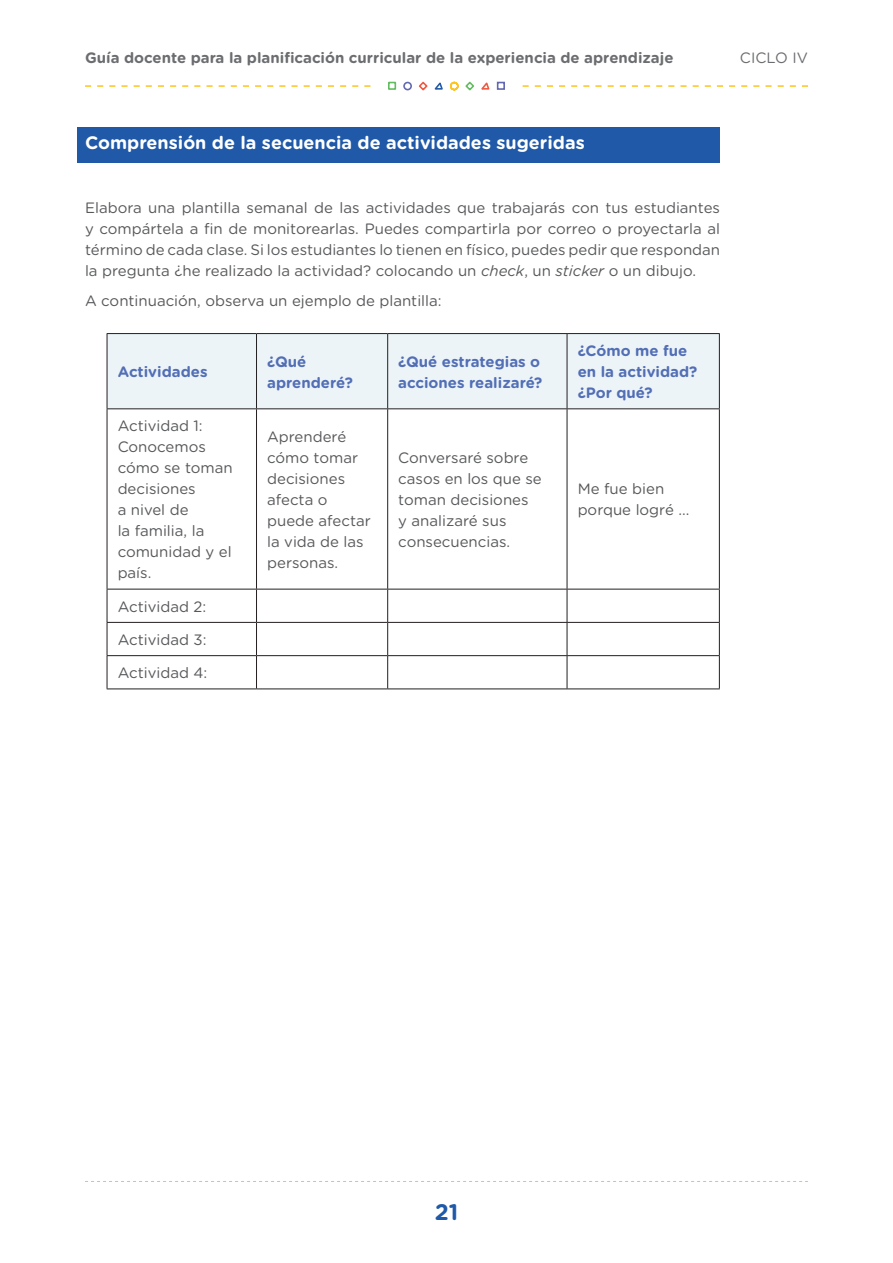
<style>
.page{position:relative;width:893px;height:1263px;background:#fff}
.page>*{position:absolute;margin:0;border:0;box-sizing:border-box;transform-origin:0 0}
.t1{font:700 22.5px "Gotham Rounded";color:#2059a8}
.t2{font:700 18px "Gotham Rounded";color:#fff}
.t3{font:15px/21px "Gotham Rounded";color:#57585a}
.t4{font:700 15px/21px "Gotham Rounded";color:#526eb5}
.t5{font:700 15px "Gotham Rounded";color:#6c6d70}
.t6{font:15px "Gotham Rounded";color:#6c6d70}
.s1{font-style:italic}
</style>
<div class="page">
<svg style="left:523px;top:85px;width:285px;height:2px"></svg>
<svg style="left:85px;top:85px;width:285px;height:2px"></svg>
<div style="left:403px;top:82px;width:9px;height:8px;border:2px solid #6369b0;border-radius:50%"></div>
<div style="left:388px;top:82px;width:8px;height:8px;border:2px solid #63bd60"></div>
<div style="left:497px;top:82px;width:8px;height:8px;border:2px solid #6369b0"></div>
<svg style="left:418px;top:81px;width:72px;height:10px"></svg>
<svg style="left:85px;top:1181px;width:723px;height:1px"></svg>
<div style="left:77px;top:128px;width:643px;height:35px;background:#2059a8"></div>
<div style="left:108px;top:334px;width:611px;height:74px;background:#edf4f8"></div>
<hr style="left:107px;top:333px;width:150px;height:1px;background:#231f20">
<hr style="left:107px;top:334px;width:1px;height:74px;background:#231f20">
<hr style="left:256px;top:333px;width:132px;height:1px;background:#231f20">
<hr style="left:256px;top:334px;width:1px;height:74px;background:#231f20">
<hr style="left:388px;top:333px;width:179px;height:1px;background:#231f20">
<hr style="left:387px;top:334px;width:1px;height:74px;background:#231f20">
<hr style="left:567px;top:333px;width:153px;height:1px;background:#231f20">
<hr style="left:567px;top:334px;width:1px;height:74px;background:#231f20">
<hr style="left:719px;top:334px;width:1px;height:74px;background:#231f20">
<hr style="left:107px;top:408px;width:150px;height:1px;background:#231f20">
<hr style="left:107px;top:409px;width:1px;height:180px;background:#231f20">
<hr style="left:256px;top:408px;width:132px;height:1px;background:#231f20">
<hr style="left:256px;top:409px;width:1px;height:180px;background:#231f20">
<hr style="left:388px;top:408px;width:179px;height:1px;background:#231f20">
<hr style="left:387px;top:409px;width:1px;height:180px;background:#231f20">
<hr style="left:567px;top:408px;width:153px;height:1px;background:#231f20">
<hr style="left:567px;top:409px;width:1px;height:180px;background:#231f20">
<hr style="left:719px;top:409px;width:1px;height:180px;background:#231f20">
<hr style="left:107px;top:589px;width:150px;height:1px;background:#231f20">
<hr style="left:107px;top:589px;width:1px;height:33px;background:#231f20">
<hr style="left:256px;top:589px;width:132px;height:1px;background:#231f20">
<hr style="left:256px;top:589px;width:1px;height:33px;background:#231f20">
<hr style="left:388px;top:589px;width:179px;height:1px;background:#231f20">
<hr style="left:387px;top:589px;width:1px;height:33px;background:#231f20">
<hr style="left:567px;top:589px;width:153px;height:1px;background:#231f20">
<hr style="left:567px;top:589px;width:1px;height:33px;background:#231f20">
<hr style="left:719px;top:589px;width:1px;height:33px;background:#231f20">
<hr style="left:107px;top:622px;width:150px;height:1px;background:#231f20">
<hr style="left:107px;top:623px;width:1px;height:32px;background:#231f20">
<hr style="left:256px;top:622px;width:132px;height:1px;background:#231f20">
<hr style="left:256px;top:623px;width:1px;height:32px;background:#231f20">
<hr style="left:388px;top:622px;width:179px;height:1px;background:#231f20">
<hr style="left:387px;top:623px;width:1px;height:32px;background:#231f20">
<hr style="left:567px;top:622px;width:153px;height:1px;background:#231f20">
<hr style="left:567px;top:623px;width:1px;height:32px;background:#231f20">
<hr style="left:719px;top:623px;width:1px;height:32px;background:#231f20">
<hr style="left:107px;top:655px;width:150px;height:1px;background:#231f20">
<hr style="left:107px;top:656px;width:1px;height:32px;background:#231f20">
<hr style="left:256px;top:655px;width:132px;height:1px;background:#231f20">
<hr style="left:256px;top:656px;width:1px;height:32px;background:#231f20">
<hr style="left:388px;top:655px;width:179px;height:1px;background:#231f20">
<hr style="left:387px;top:656px;width:1px;height:32px;background:#231f20">
<hr style="left:567px;top:655px;width:153px;height:1px;background:#231f20">
<hr style="left:567px;top:656px;width:1px;height:32px;background:#231f20">
<hr style="left:719px;top:656px;width:1px;height:32px;background:#231f20">
<hr style="left:107px;top:688px;width:150px;height:1px;background:#231f20">
<hr style="left:256px;top:688px;width:132px;height:1px;background:#231f20">
<hr style="left:388px;top:688px;width:179px;height:1px;background:#231f20">
<hr style="left:567px;top:688px;width:153px;height:1px;background:#231f20">
<p class="t5" style="left:85px;top:46px;width:590px">Guía docente para la planificación curricular de la experiencia de aprendizaje</p>
<p class="t6" style="left:740px;top:47px;width:69px">CICLO IV</p>
<p class="t2" style="left:85px;top:130px;width:501px">Comprensión de la secuencia de actividades sugeridas</p>
<p class="t3" style="left:85px;top:197px;width:637px;text-align:justify">Elabora una plantilla semanal de las actividades que trabajarás con tus estudiantes y compártela a fin de monitorearlas. Puedes compartirla por correo o proyectarla al término de cada clase. Si los estudiantes lo tienen en físico, puedes pedir que respondan la pregunta ¿he realizado la actividad? colocando un <span class="s1">check</span>, un <span class="s1">sticker</span> o un dibujo.</p>
<p class="t3" style="left:85px;top:290px;width:358px">A continuación, observa un ejemplo de plantilla:</p>
<p class="t4" style="left:118px;top:361px;width:91px">Actividades</p>
<p class="t4" style="left:267px;top:350px;width:87px">¿Qué aprenderé?</p>
<p class="t4" style="left:398px;top:350px;width:146px">¿Qué estrategias o acciones realizaré?</p>
<p class="t4" style="left:578px;top:340px;width:121px">¿Cómo me fue en la actividad? ¿Por qué?</p>
<p class="t3" style="left:118px;top:415px;width:117px">Actividad 1:<br>Conocemos cómo se toman decisiones<br>a nivel de<br>la familia, la comunidad y el país.</p>
<p class="t3" style="left:267px;top:425px;width:105px">Aprenderé cómo tomar decisiones afecta o puede afectar la vida de las personas.</p>
<p class="t3" style="left:398px;top:446px;width:145px">Conversaré sobre casos en los que se toman decisiones<br>y analizaré sus consecuencias.</p>
<p class="t3" style="left:578px;top:478px;width:113px">Me fue bien porque logré ...</p>
<p class="t3" style="left:118px;top:595px;width:90px">Actividad 2:</p>
<p class="t3" style="left:118px;top:628px;width:90px">Actividad 3:</p>
<p class="t3" style="left:118px;top:662px;width:91px">Actividad 4:</p>
<h1 class="t1" style="left:435px;top:1195px;width:25px">21</h1>
</div>
